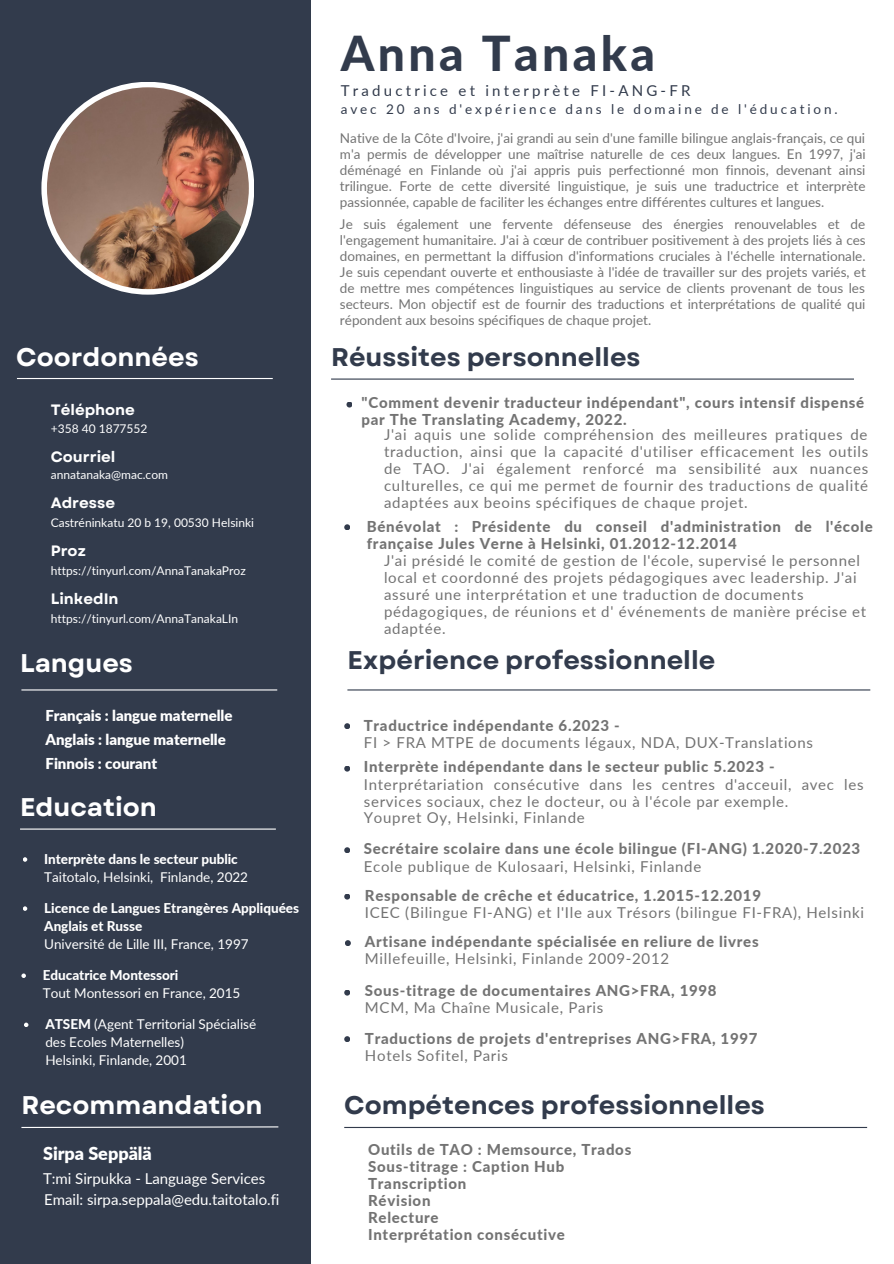
<style>
.page{position:relative;width:894px;height:1264px;background:#fff}
.page>*{position:absolute;margin:0;border:0;box-sizing:border-box;transform-origin:0 0}
.t1{font:800 48px "Lato";letter-spacing:.07em;color:#323b4c}
.t2{font:700 25.5px "Garet";color:#323b4c}
.t3{font:700 25.5px "Garet";color:#fff}
.t4{font:900 18px "Lato";color:#fff}
.t5{font:15px/17px "Lato";letter-spacing:.045em;color:#737373}
.t6{font:800 15px/17px "Lato";letter-spacing:.045em;color:#737373}
.t7{font:15px "Lato";color:#fff}
.t8{font:900 15px "Lato";letter-spacing:-.005em;color:#fff}
.t9{font:700 15px "Garet";color:#fff}
.t10{font:15px "Lato";letter-spacing:.215em;color:#323b4c}
.t11{font:13.5px/16px "Lato";color:#737373;text-align:justify}
.t12{font:13.5px/18px "Lato";letter-spacing:-.005em;color:#fff}
.t13{font:800 13.5px "Lato";letter-spacing:-.005em;color:#fff}
.t14{font:13.5px "Lato";letter-spacing:.215em;color:#323b4c}
.t15{font:12px "Lato";color:#fff}
.s1{font-weight:800}
</style>
<div class="page">
<div style="left:0;top:0;width:310px;height:1263px;background:#323b4c"></div>
<div style="left:41px;top:82px;width:213px;height:213px;background:#fff;border-radius:50%"></div>
<img style="left:47px;top:87px;width:202px;height:202px;border-radius:50%">
<hr style="left:347px;top:689px;width:523px;height:1px;background:#323b4c">
<svg style="left:344px;top:723px;width:6px;height:6px"></svg>
<svg style="left:344px;top:766px;width:6px;height:5px"></svg>
<svg style="left:344px;top:847px;width:6px;height:6px"></svg>
<svg style="left:344px;top:894px;width:6px;height:5px"></svg>
<svg style="left:345px;top:940px;width:6px;height:6px"></svg>
<svg style="left:344px;top:1036px;width:6px;height:6px"></svg>
<svg style="left:344px;top:990px;width:6px;height:5px"></svg>
<svg style="left:24px;top:1022px;width:4px;height:5px"></svg>
<svg style="left:23px;top:857px;width:4px;height:4px"></svg>
<svg style="left:21px;top:973px;width:5px;height:5px"></svg>
<svg style="left:23px;top:906px;width:4px;height:4px"></svg>
<hr style="left:20px;top:828px;width:256px;height:1px;background:#fff">
<svg style="left:21px;top:1126px;width:258px;height:2px"></svg>
<hr style="left:17px;top:378px;width:256px;height:1px;background:#fff">
<hr style="left:344px;top:1126px;width:522px;height:1px;background:#323b4c">
<hr style="left:331px;top:378px;width:522px;height:1px;background:#323b4c">
<svg style="left:346px;top:402px;width:6px;height:5px"></svg>
<svg style="left:344px;top:524px;width:6px;height:6px"></svg>
<hr style="left:21px;top:689px;width:256px;height:1px;background:#fff">
<p class="t3" style="left:16px;top:338px;width:184px">Coordonnées</p>
<p class="t9" style="left:51px;top:398px;width:86px">Téléphone</p>
<p class="t15" style="left:51px;top:421px;width:98px">+358 40 1877552</p>
<p class="t9" style="left:51px;top:446px;width:66px">Courriel</p>
<p class="t15" style="left:51px;top:466px;width:119px">annatanaka@mac.com</p>
<p class="t9" style="left:51px;top:492px;width:66px">Adresse</p>
<p class="t15" style="left:51px;top:514px;width:205px">Castréninkatu 20 b 19, 00530 Helsinki</p>
<p class="t9" style="left:51px;top:540px;width:36px">Proz</p>
<p class="t15" style="left:51px;top:563px;width:196px">https://tinyurl.com/AnnaTanakaProz</p>
<p class="t9" style="left:51px;top:588px;width:69px">LinkedIn</p>
<p class="t15" style="left:51px;top:611px;width:189px">https://tinyurl.com/AnnaTanakaLIn</p>
<p class="t3" style="left:20px;top:644px;width:114px">Langues</p>
<p class="t8" style="left:45px;top:706px;width:189px">Français : langue maternelle</p>
<p class="t8" style="left:45px;top:730px;width:182px">Anglais : langue maternelle</p>
<p class="t8" style="left:46px;top:754px;width:113px">Finnois : courant</p>
<p class="t3" style="left:20px;top:788px;width:138px">Education</p>
<p class="t13" style="left:44px;top:850px;width:195px">Interprète dans le secteur public</p>
<p class="t12" style="left:44px;top:867px;width:205px">Taitotalo, Helsinki, Finlande, 2022</p>
<p class="t13" style="left:44px;top:899px;width:256px">Licence de Langues Etrangères Appliquées</p>
<p class="t13" style="left:44px;top:917px;width:99px">Anglais et Russe</p>
<p class="t12" style="left:44px;top:934px;width:206px">Université de Lille III, France, 1997</p>
<p class="t13" style="left:43px;top:966px;width:137px">Educatrice Montessori</p>
<p class="t12" style="left:43px;top:984px;width:199px">Tout Montessori en France, 2015</p>
<p class="t12" style="left:45px;top:1015px;width:212px"><span class="s1">ATSEM</span> (Agent Territorial Spécialisé des Ecoles Maternelles)</p>
<p class="t12" style="left:45px;top:1051px;width:143px">Helsinki, Finlande, 2001</p>
<p class="t3" style="left:21px;top:1086px;width:242px">Recommandation</p>
<p class="t4" style="left:43px;top:1142px;width:110px">Sirpa Seppälä</p>
<p class="t7" style="left:44px;top:1189px;width:237px">Email: sirpa.seppala@edu.taitotalo.fi</p>
<p class="t7" style="left:43px;top:1168px;width:224px">T:mi Sirpukka - Language Services</p>
<p class="t1" style="left:341px;top:23px;width:316px">Anna Tanaka</p>
<p class="t10" style="left:341px;top:81px;width:351px">Traductrice et interprète FI-ANG-FR</p>
<p class="t14" style="left:341px;top:101px;width:498px">avec 20 ans d'expérience dans le domaine de l'éducation.</p>
<p class="t11" style="left:340px;top:129px;width:527px">Native de la Côte d'Ivoire, j'ai grandi au sein d'une famille bilingue anglais-français, ce qui m'a permis de développer une maîtrise naturelle de ces deux langues. En 1997, j'ai déménagé en Finlande où j'ai appris puis perfectionné mon finnois, devenant ainsi trilingue. Forte de cette diversité linguistique, je suis une traductrice et interprète passionnée, capable de faciliter les échanges entre différentes cultures et langues.</p>
<p class="t11" style="left:340px;top:215px;width:527px">Je suis également une fervente défenseuse des énergies renouvelables et de l'engagement humanitaire. J'ai à cœur de contribuer positivement à des projets liés à ces domaines, en permettant la diffusion d'informations cruciales à l'échelle internationale.<br>Je suis cependant ouverte et enthousiaste à l'idée de travailler sur des projets variés, et de mettre mes compétences linguistiques au service de clients provenant de tous les secteurs. Mon objectif est de fournir des traductions et interprétations de qualité qui répondent aux besoins spécifiques de chaque projet.</p>
<p class="t2" style="left:331px;top:338px;width:311px">Réussites personnelles</p>
<p class="t6" style="left:361px;top:394px;width:504px">"Comment devenir traducteur indépendant", cours intensif dispensé par The Translating Academy, 2022.</p>
<p class="t5" style="left:384px;top:426px;width:485px;text-align:justify">J'ai aquis une solide compréhension des meilleures pratiques de traduction, ainsi que la capacité d'utiliser efficacement les outils de TAO. J'ai également renforcé ma sensibilité aux nuances culturelles, ce qui me permet de fournir des traductions de qualité adaptées aux beoins spécifiques de chaque projet.</p>
<p class="t6" style="left:367px;top:518px;width:507px">Bénévolat : Présidente du conseil d'administration de l'école française Jules Verne à Helsinki, 01.2012-12.2014</p>
<p class="t5" style="left:384px;top:552px;width:483px">J'ai présidé le comité de gestion de l'école, supervisé le personnel local et coordonné des projets pédagogiques avec leadership. J'ai assuré une interprétation et une traduction de documents pédagogiques, de réunions et d' événements de manière précise et adaptée.</p>
<p class="t2" style="left:347px;top:642px;width:369px">Expérience professionnelle</p>
<p class="t6" style="left:364px;top:716px;width:257px">Traductrice indépendante 6.2023 -</p>
<p class="t5" style="left:364px;top:733px;width:450px">FI &gt; FRA MTPE de documents légaux, NDA, DUX-Translations</p>
<p class="t6" style="left:364px;top:758px;width:412px">Interprète indépendante dans le secteur public 5.2023 -</p>
<p class="t5" style="left:364px;top:775px;width:501px">Interprétariation consécutive dans les centres d'acceuil, avec les services sociaux, chez le docteur, ou à l'école par exemple.</p>
<p class="t5" style="left:364px;top:809px;width:222px">Youpret Oy, Helsinki, Finlande</p>
<p class="t6" style="left:364px;top:840px;width:497px">Secrétaire scolaire dans une école bilingue (FI-ANG) 1.2020-7.2023</p>
<p class="t5" style="left:364px;top:857px;width:339px">Ecole publique de Kulosaari, Helsinki, Finlande</p>
<p class="t6" style="left:365px;top:886px;width:397px">Responsable de crêche et éducatrice, 1.2015-12.2019</p>
<p class="t5" style="left:365px;top:903px;width:500px">ICEC (Bilingue FI-ANG) et l'Ile aux Trésors (bilingue FI-FRA), Helsinki</p>
<p class="t6" style="left:365px;top:932px;width:395px">Artisane indépendante spécialisée en reliure de livres</p>
<p class="t5" style="left:365px;top:950px;width:305px">Millefeuille, Helsinki, Finlande 2009-2012</p>
<p class="t6" style="left:365px;top:981px;width:353px">Sous-titrage de documentaires ANG&gt;FRA, 1998</p>
<p class="t5" style="left:365px;top:998px;width:240px">MCM, Ma Chaîne Musicale, Paris</p>
<p class="t6" style="left:365px;top:1029px;width:394px">Traductions de projets d'entreprises ANG&gt;FRA, 1997</p>
<p class="t5" style="left:365px;top:1046px;width:144px">Hotels Sofitel, Paris</p>
<p class="t2" style="left:344px;top:1086px;width:422px">Compétences professionnelles</p>
<p class="t6" style="left:368px;top:1140px;width:264px">Outils de TAO : Memsource, Trados</p>
<p class="t6" style="left:368px;top:1157px;width:198px">Sous-titrage : Caption Hub</p>
<p class="t6" style="left:368px;top:1174px;width:100px">Transcription</p>
<p class="t6" style="left:368px;top:1191px;width:64px">Révision</p>
<p class="t6" style="left:368px;top:1208px;width:72px">Relecture</p>
<p class="t6" style="left:368px;top:1225px;width:198px">Interprétation consécutive</p>
</div>
